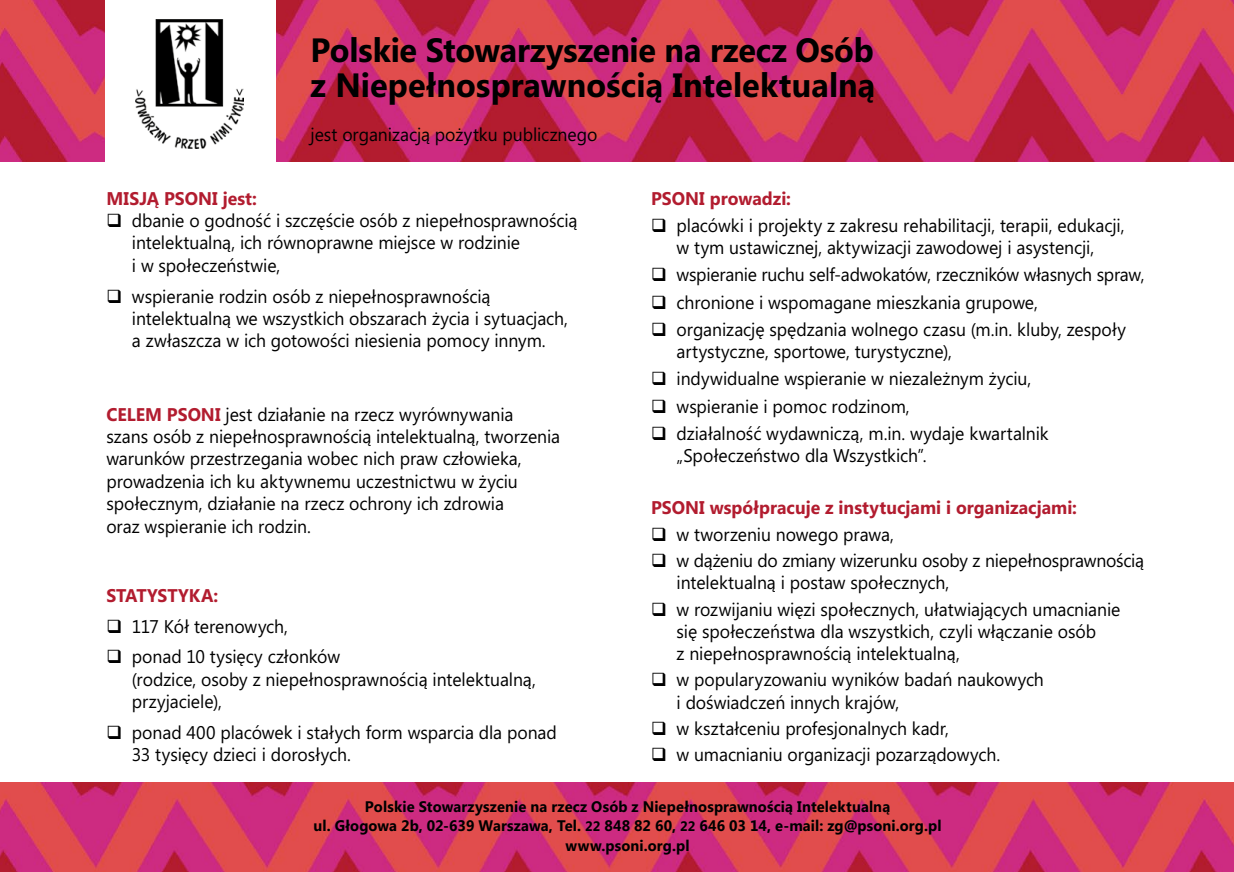
<style>
.page{position:relative;width:1234px;height:872px;background:#fff}
.page>*{position:absolute;margin:0;border:0;box-sizing:border-box;transform-origin:0 0}
.t1{font:700 33.6px/34.5px "Microsoft Phags Pa";color:#000;scale:.96 1}
.t2{font:18.3px/22.4px "Microsoft Phags Pa";letter-spacing:-.005em;color:#000;scale:.96 1}
.t3{font:700 18.3px "Microsoft Phags Pa";color:#b21c2f;scale:.96 1}
.t4{font:700 15.3px/19.5px "Microsoft Phags Pa";letter-spacing:.01em;color:#000;text-align:center;scale:.96 1}
.s1{font-size:13.8px}
.s2{font-weight:700;color:#b21c2f}
</style>
<div class="page">
<img style="left:0;top:0;width:1233px;height:162px">
<img style="left:0;top:782px;width:1233px;height:90px">
<div style="left:105px;top:0;width:170px;height:166px;background:#fff"></div>
<img style="left:135px;top:19px;width:109px;height:130px">
<h1 class="t1" style="left:310px;top:31px;width:589px">Polskie Stowarzyszenie na rzecz Osób z Niepełnosprawnością Intelektualną</h1>
<p class="t2" style="left:310px;top:122px;width:300px">jest organizacją pożytku publicznego</p>
<p class="t3" style="left:651px;top:185px;width:147px">PSONI prowadzi:</p>
<p class="t2" style="left:676px;top:213px;width:468px">placówki i projekty z zakresu rehabilitacji, terapii, edukacji, w tym ustawicznej, aktywizacji zawodowej i asystencji,</p>
<p class="t2" style="left:676px;top:260px;width:489px;line-height:27.3px">wspieranie ruchu self-adwokatów, rzeczników własnych spraw, chronione i wspomagane mieszkania grupowe,<br>organizację spędzania wolnego czasu (m.in. kluby, zespoły</p>
<p class="t2" style="left:676px;top:337px;width:389px;line-height:27.3px">artystyczne, sportowe, turystyczne), indywidualne wspieranie w niezależnym życiu, wspieranie i pomoc rodzinom,<br>działalność wydawniczą, m.in. wydaje kwartalnik</p>
<p class="t2" style="left:676px;top:443px;width:262px">„Społeczeństwo dla Wszystkich”.</p>
<p class="t3" style="left:651px;top:494px;width:445px">PSONI współpracuje z instytucjami i organizacjami:</p>
<p class="t2" style="left:676px;top:520px;width:488px;line-height:26.4px">w tworzeniu nowego prawa,<br>w dążeniu do zmiany wizerunku osoby z niepełnosprawnością</p>
<p class="t2" style="left:676px;top:568px;width:464px;line-height:26.4px">intelektualną i postaw społecznych,<br>w rozwijaniu więzi społecznych, ułatwiających umacnianie</p>
<p class="t2" style="left:676px;top:619px;width:438px">się społeczeństwa dla wszystkich, czyli włączanie osób z niepełnosprawnością intelektualną,</p>
<p class="t2" style="left:676px;top:668px;width:384px">w popularyzowaniu wyników badań naukowych i doświadczeń innych krajów,</p>
<p class="t2" style="left:676px;top:714px;width:338px;line-height:26.4px">w kształceniu profesjonalnych kadr,<br>w umacnianiu organizacji pozarządowych.</p>
<p class="t4" style="left:313px;top:795px;width:655px">Polskie Stowarzyszenie na rzecz Osób z Niepełnosprawnością Intelektualną<br>ul. Głogowa 2b, 02-639 Warszawa, Tel. <span class="s1">22</span> 848 82 60, <span class="s1">22</span> 646 03 14, e-mail: zg@psoni.org.pl www.psoni.org.pl</p>
<p class="t3" style="left:106px;top:185px;width:158px">MISJĄ PSONI jest:</p>
<p class="t2" style="left:132px;top:208px;width:465px">dbanie o godność i szczęście osób z niepełnosprawnością intelektualną, ich równoprawne miejsce w rodzinie<br>i w społeczeństwie,</p>
<p class="t2" style="left:132px;top:284px;width:456px">wspieranie rodzin osób z niepełnosprawnością intelektualną we wszystkich obszarach życia i sytuacjach, a zwłaszcza w ich gotowości niesienia pomocy innym.</p>
<p class="t2" style="left:106px;top:402px;width:474px"><span class="s2">CELEM PSONI</span> jest działanie na rzecz wyrównywania<br>szans osób z niepełnosprawnością intelektualną, tworzenia warunków przestrzegania wobec nich praw człowieka, prowadzenia ich ku aktywnemu uczestnictwu w życiu społecznym, działanie na rzecz ochrony ich zdrowia<br>oraz wspieranie ich rodzin.</p>
<p class="t3" style="left:106px;top:582px;width:118px">STATYSTYKA:</p>
<p class="t2" style="left:132px;top:609px;width:218px;line-height:30.9px">117 Kół terenowych, ponad 10 tysięcy członków</p>
<p class="t2" style="left:132px;top:667px;width:422px">(rodzice, osoby z niepełnosprawnością intelektualną, przyjaciele),</p>
<p class="t2" style="left:132px;top:720px;width:444px">ponad 400 placówek i stałych form wsparcia dla ponad<br>33 tysięcy dzieci i dorosłych.</p>
</div>
